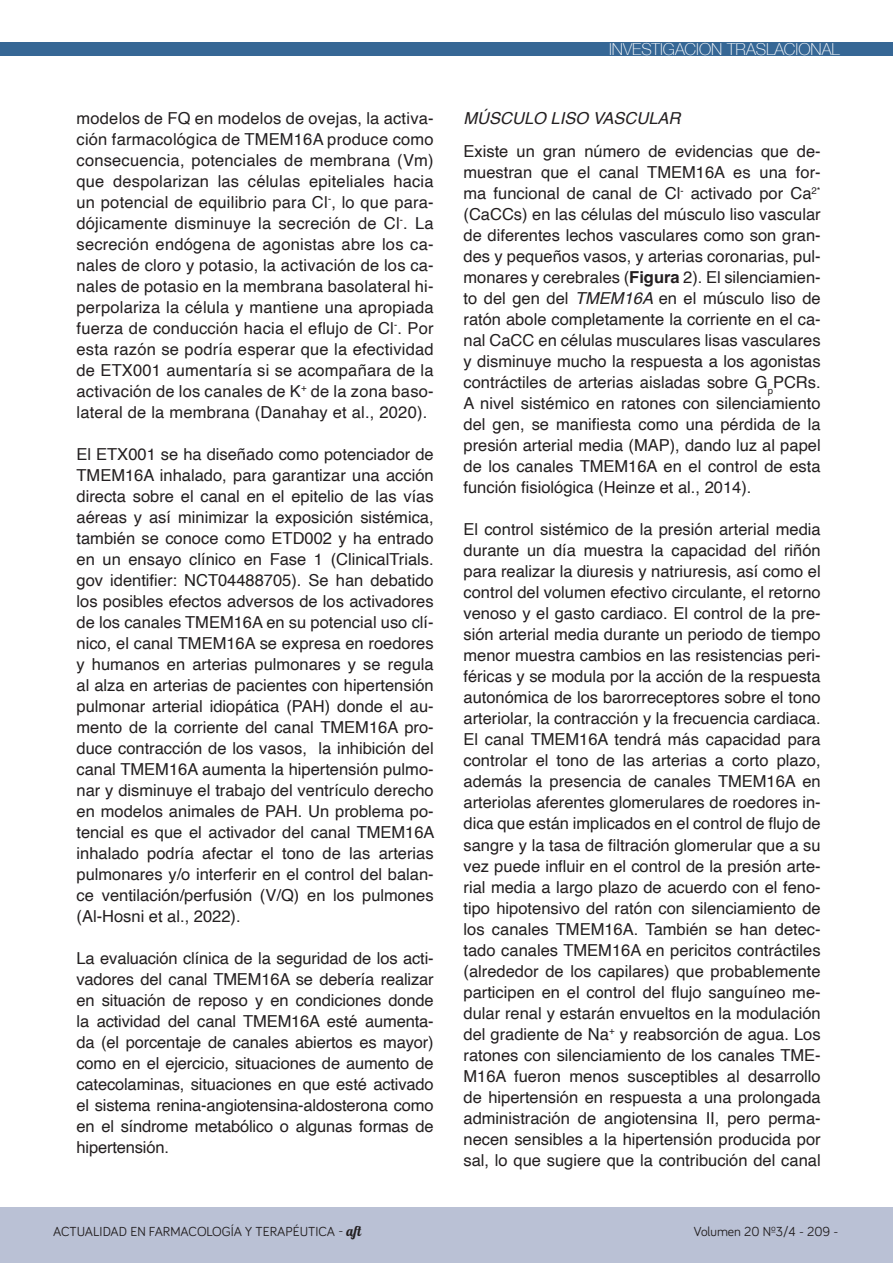
<style>
.page{position:relative;width:893px;height:1263px;background:#fff}
.page>*{position:absolute;margin:0;border:0;box-sizing:border-box;transform-origin:0 0}
.t1{font:16.5px/21px "Helvetica";color:#231f20;text-align:justify}
.t2{font:100 16.5px "Helvetica Neue";color:#fff}
.List_Paragraph{font:italic 16.5px "Helvetica";color:#231f20}
.t3{font:13.5px "Bariol";color:#231f20}
.s1{font-weight:700}
.s2{font-style:italic}
.s3{font-family:"Lobster 1.4"}
</style>
<div class="page">
<div style="left:0;top:1207px;width:893px;height:56px;background:#bac1d5"></div>
<div style="left:0;top:42px;width:893px;height:13px;background:#366795"></div>
<p class="t1" style="left:77px;top:108px;width:359px">modelos de FQ en modelos de ovejas, la activa&shy;ción farmacológica de TMEM16A produce como consecuencia, potenciales de membrana (Vm) que despolarizan las células epiteliales hacia un potencial de equilibrio para Cl<sup>-</sup>, lo que para&shy;dójicamente disminuye la secreción de Cl<sup>-</sup>. La secreción endógena de agonistas abre los ca&shy;nales de cloro y potasio, la activación de los ca&shy;nales de potasio en la membrana basolateral hi&shy;perpolariza la célula y mantiene una apropiada fuerza de conducción hacia el eflujo de Cl<sup>-</sup>. Por esta razón se podría esperar que la efectividad de ETX001 aumentaría si se acompañara de la activación de los canales de K<sup>+</sup> de la zona baso&shy;lateral de la membrana (Danahay et al., 2020).</p>
<p class="t1" style="left:77px;top:444px;width:360px">El ETX001 se ha diseñado como potenciador de TMEM16A inhalado, para garantizar una acción directa sobre el canal en el epitelio de las vías aéreas y así minimizar la exposición sistémica, también se conoce como ETD002 y ha entrado en un ensayo clínico en Fase 1 (ClinicalTrials. gov identifier: NCT04488705). Se han debatido los posibles efectos adversos de los activadores de los canales TMEM16A en su potencial uso clí&shy;nico, el canal TMEM16A se expresa en roedores y humanos en arterias pulmonares y se regula al alza en arterias de pacientes con hipertensión pulmonar arterial idiopática (PAH) donde el au&shy;mento de la corriente del canal TMEM16A pro&shy;duce contracción de los vasos, la inhibición del canal TMEM16A aumenta la hipertensión pulmo&shy;nar y disminuye el trabajo del ventrículo derecho en modelos animales de PAH. Un problema po&shy;tencial es que el activador del canal TMEM16A inhalado podría afectar el tono de las arterias pulmonares y/o interferir en el control del balan&shy;ce ventilación/perfusión (V/Q) en los pulmones (Al-Hosni et al., 2022).</p>
<p class="t1" style="left:77px;top:948px;width:359px">La evaluación clínica de la seguridad de los acti&shy;vadores del canal TMEM16A se debería realizar en situación de reposo y en condiciones donde la actividad del canal TMEM16A esté aumenta&shy;da (el porcentaje de canales abiertos es mayor) como en el ejercicio, situaciones de aumento de catecolaminas, situaciones en que esté activado el sistema renina-angiotensina-aldosterona como en el síndrome metabólico o algunas formas de hipertensión.</p>
<p class="t2" style="left:609px;top:37px;width:232px">INVESTIGACIÓN TRASLACIONAL</p>
<p class="List_Paragraph" style="left:463px;top:105px;width:218px">MÚSCULO LISO VASCULAR</p>
<p class="t1" style="left:463px;top:142px;width:359px">Existe un gran número de evidencias que de&shy;muestran que el canal TMEM16A es una for&shy;ma funcional de canal de Cl<sup>-</sup> activado por Ca<sup>2* </sup>(CaCCs) en las células del músculo liso vascular de diferentes lechos vasculares como son gran&shy;des y pequeños vasos, y arterias coronarias, pul&shy;monares y cerebrales (<span class="s1">Figura</span> 2). El silenciamien&shy;to del gen del <span class="s2">TMEM16A</span> en el músculo liso de ratón abole completamente la corriente en el ca&shy;nal CaCC en células musculares lisas vasculares y disminuye mucho la respuesta a los agonistas contráctiles de arterias aisladas sobre G<sub>p</sub>PCRs.<br>A nivel sistémico en ratones con silenciamiento del gen, se manifiesta como una pérdida de la presión arterial media (MAP), dando luz al papel de los canales TMEM16A en el control de esta función fisiológica (Heinze et al., 2014).</p>
<p class="t1" style="left:463px;top:520px;width:359px">El control sistémico de la presión arterial media durante un día muestra la capacidad del riñón para realizar la diuresis y natriuresis, así como el control del volumen efectivo circulante, el retorno venoso y el gasto cardiaco. El control de la pre&shy;sión arterial media durante un periodo de tiempo menor muestra cambios en las resistencias peri&shy;féricas y se modula por la acción de la respuesta autonómica de los barorreceptores sobre el tono arteriolar, la contracción y la frecuencia cardiaca.<br>El canal TMEM16A tendrá más capacidad para controlar el tono de las arterias a corto plazo, además la presencia de canales TMEM16A en arteriolas aferentes glomerulares de roedores in&shy;dica que están implicados en el control de flujo de sangre y la tasa de filtración glomerular que a su vez puede influir en el control de la presión arte&shy;rial media a largo plazo de acuerdo con el feno&shy;tipo hipotensivo del ratón con silenciamiento de los canales TMEM16A. También se han detec&shy;tado canales TMEM16A en pericitos contráctiles (alrededor de los capilares) que probablemente participen en el control del flujo sanguíneo me&shy;dular renal y estarán envueltos en la modulación del gradiente de Na<sup>+</sup> y reabsorción de agua. Los ratones con silenciamiento de los canales TME-M16A fueron menos susceptibles al desarrollo de hipertensión en respuesta a una prolongada administración de angiotensina II, pero perma&shy;necen sensibles a la hipertensión producida por sal, lo que sugiere que la contribución del canal</p>
<p class="t3" style="left:53px;top:1222px;width:313px">ACTUALIDAD EN FARMACOLOGÍA Y TERAPÉUTICA - <span class="s3">aft</span></p>
<p class="t3" style="left:694px;top:1222px;width:146px">Volumen 20 Nº3/4 - 209 -</p>
</div>
